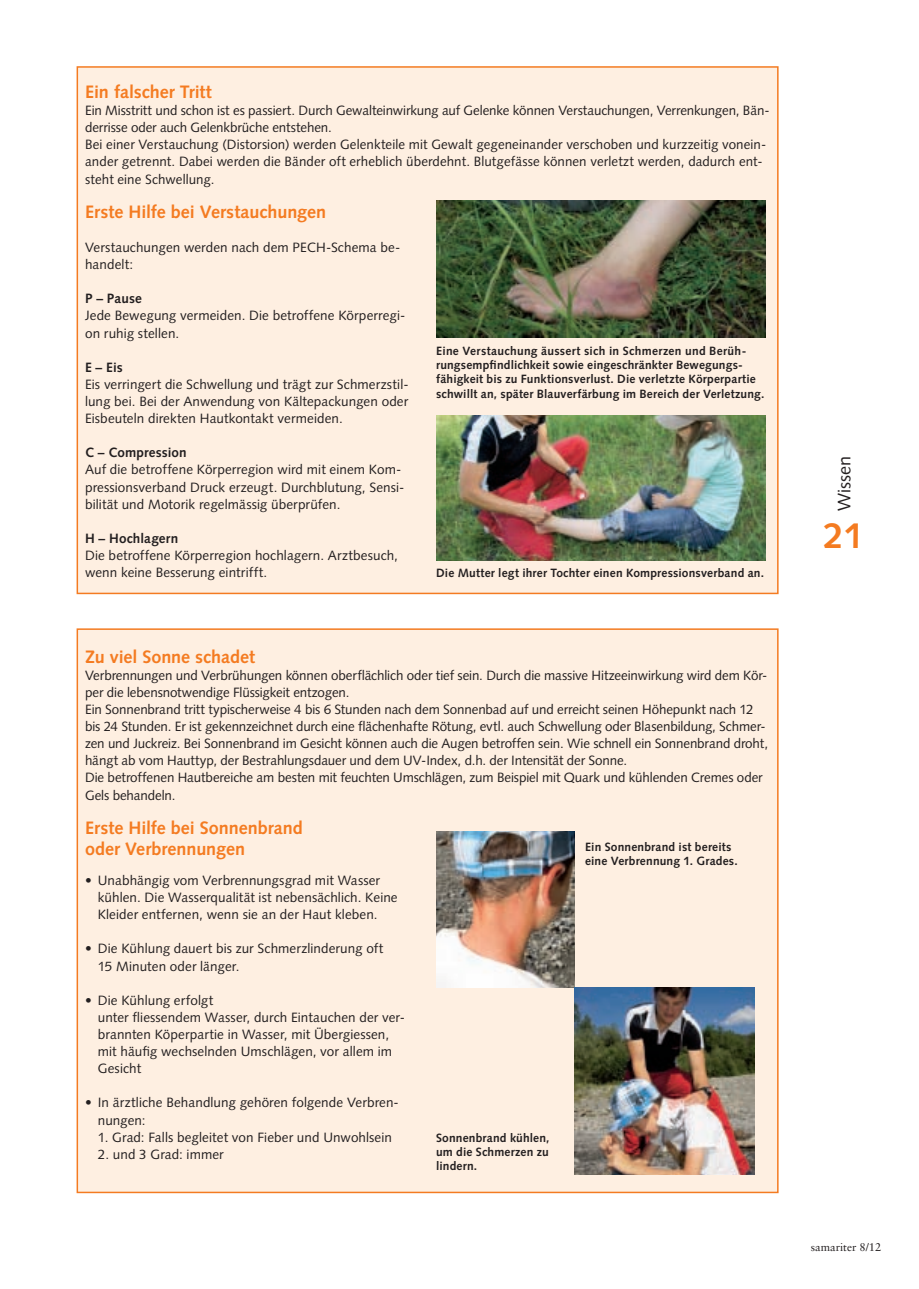
<style>
.page{position:relative;width:919px;height:1289px;background:#fff}
.page>*{position:absolute;margin:0;border:0;box-sizing:border-box;transform-origin:0 0}
.t1{font:700 36px "Syntax LT Std";color:#f47b21}
.t2{font:700 18px/21.6px "Syntax LT Std";letter-spacing:-.005em;color:#f47b21}
.t3{font:18px "Syntax LT Std";letter-spacing:-.005em;color:#231f20}
.t4{font:13.5px/17.1px "Syntax LT Std";color:#231f20}
.t5{font:700 13.5px "Syntax LT Std";letter-spacing:.01em;color:#231f20}
.t6{font:700 12px/14.4px "Syntax LT Std";letter-spacing:.015em;color:#231f20}
.t7{font:11.25px "Sabon LT Std";color:#231f20}
</style>
<div class="page">
<div style="left:77px;top:67px;width:700px;height:526px;background:#feefe1"></div>
<div style="left:77px;top:629px;width:700px;height:563px;background:#feefe1"></div>
<img style="left:436px;top:201px;width:329px;height:136px">
<img style="left:436px;top:415px;width:329px;height:145px">
<img style="left:436px;top:831px;width:138px;height:156px">
<img style="left:574px;top:987px;width:180px;height:187px">
<h2 class="t2" style="left:85px;top:81px;width:128px">Ein falscher Tritt</h2>
<p class="t4" style="left:85px;top:102px;width:686px">Ein Misstritt und schon ist es passiert. Durch Gewalteinwirkung auf Gelenke können Verstauchungen, Verrenkungen, Bän&shy;derrisse oder auch Gelenkbrüche entstehen.<br>Bei einer Verstauchung (Distorsion) werden Gelenkteile mit Gewalt gegeneinander verschoben und kurzzeitig vonein&shy;ander getrennt. Dabei werden die Bänder oft erheblich überdehnt. Blutgefässe können verletzt werden, dadurch ent&shy;steht eine Schwellung.</p>
<h2 class="t2" style="left:85px;top:201px;width:242px">Erste Hilfe bei Verstauchungen</h2>
<p class="t4" style="left:85px;top:239px;width:317px">Verstauchungen werden nach dem PECH-Schema be&shy;handelt:</p>
<p class="t5" style="left:85px;top:291px;width:58px">P – Pause</p>
<p class="t4" style="left:85px;top:307px;width:322px">Jede Bewegung vermeiden. Die betroffene Körperregi&shy;on ruhig stellen.</p>
<p class="t5" style="left:85px;top:359px;width:39px">E – Eis</p>
<p class="t4" style="left:85px;top:376px;width:325px;text-align:justify">Eis verringert die Schwellung und trägt zur Schmerzstil&shy;lung bei. Bei der Anwendung von Kältepackungen oder Eisbeuteln direkten Hautkontakt vermeiden.</p>
<p class="t5" style="left:85px;top:445px;width:103px">C – Compression</p>
<p class="t4" style="left:85px;top:461px;width:321px">Auf die betroffene Körperregion wird mit einem Kom&shy;pressionsverband Druck erzeugt. Durchblutung, Sensi&shy;bilität und Motorik regelmässig überprüfen.</p>
<p class="t5" style="left:85px;top:530px;width:95px">H – Hochlagern</p>
<p class="t4" style="left:85px;top:547px;width:314px">Die betroffene Körperregion hochlagern. Arztbesuch, wenn keine Besserung eintrifft.</p>
<p class="t6" style="left:436px;top:343px;width:330px">Eine Verstauchung äussert sich in Schmerzen und Berüh&shy;rungsempfindlichkeit sowie eingeschränkter Bewegungs&shy;fähigkeit bis zu Funktionsverlust. Die verletzte Körperpartie schwillt an, später Blauverfärbung im Bereich der Verletzung.</p>
<p class="t6" style="left:436px;top:566px;width:329px">Die Mutter legt ihrer Tochter einen Kompressionsverband an.</p>
<h2 class="t2" style="left:85px;top:645px;width:171px">Zu viel Sonne schadet</h2>
<p class="t4" style="left:85px;top:666px;width:684px">Verbrennungen und Verbrühungen können oberflächlich oder tief sein. Durch die massive Hitzeeinwirkung wird dem Kör&shy;per die lebensnotwendige Flüssigkeit entzogen.<br>Ein Sonnenbrand tritt typischerweise 4 bis 6 Stunden nach dem Sonnenbad auf und erreicht seinen Höhepunkt nach 12 bis 24 Stunden. Er ist gekennzeichnet durch eine flächenhafte Rötung, evtl. auch Schwellung oder Blasenbildung, Schmer&shy;zen und Juckreiz. Bei Sonnenbrand im Gesicht können auch die Augen betroffen sein. Wie schnell ein Sonnenbrand droht, hängt ab vom Hauttyp, der Bestrahlungsdauer und dem UV-Index, d.h. der Intensität der Sonne.<br>Die betroffenen Hautbereiche am besten mit feuchten Umschlägen, zum Beispiel mit Quark und kühlenden Cremes oder Gels behandeln.</p>
<h2 class="t2" style="left:85px;top:816px;width:219px">Erste Hilfe bei Sonnenbrand oder Verbrennungen</h2>
<p class="t4" style="left:98px;top:871px;width:301px;text-indent:-13px">• Unabhängig vom Verbrennungsgrad mit Wasser kühlen. Die Wasserqualität ist nebensächlich. Keine<br>Kleider entfernen, wenn sie an der Haut kleben.</p>
<p class="t4" style="left:98px;top:940px;width:287px;text-indent:-13px">• Die Kühlung dauert bis zur Schmerzlinderung oft<br>15 Minuten oder länger.</p>
<p class="t4" style="left:98px;top:991px;width:308px;text-indent:-13px">• Die Kühlung erfolgt<br>unter fliessendem Wasser, durch Eintauchen der ver&shy;brannten Köperpartie in Wasser, mit Übergiessen, mit häufig wechselnden Umschlägen, vor allem im Gesicht</p>
<p class="t4" style="left:98px;top:1094px;width:302px;text-indent:-13px">• In ärztliche Behandlung gehören folgende Verbren&shy;nungen:</p>
<p class="t4" style="left:98px;top:1128px;width:296px">1. Grad: Falls begleitet von Fieber und Unwohlsein</p>
<p class="t4" style="left:98px;top:1145px;width:127px">2. und 3 Grad: immer</p>
<p class="t6" style="left:585px;top:839px;width:154px">Ein Sonnenbrand ist bereits eine Verbrennung 1. Grades.</p>
<p class="t6" style="left:436px;top:1130px;width:115px;text-align:justify">Sonnenbrand kühlen, um die Schmerzen zu lindern.</p>
<h2 class="t3" style="left:833px;top:511px;width:56px;rotate:-90deg">Wissen</h2>
<h1 class="t1" style="left:823px;top:514px;width:42px">21</h1>
<p class="t7" style="left:810px;top:1239px;width:72px">samariter 8/12</p>
</div>
